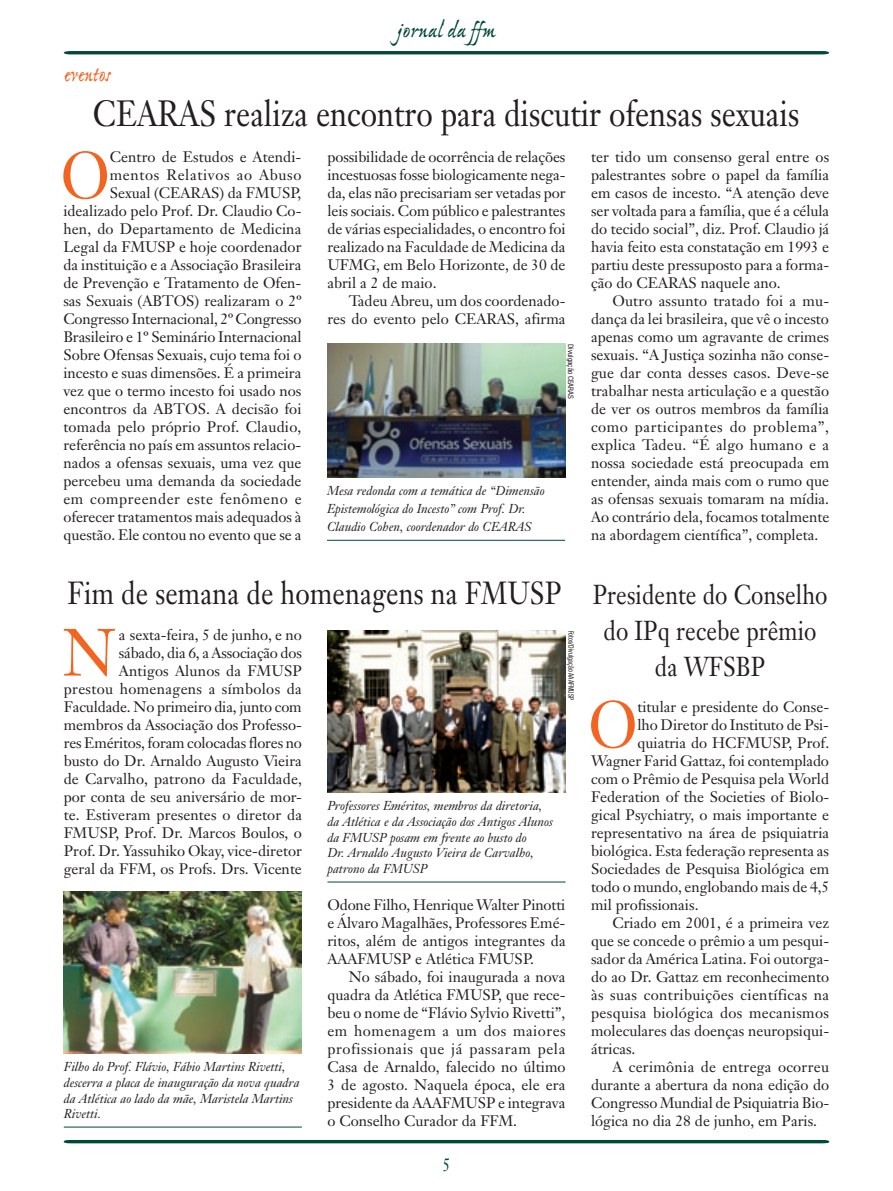
<style>
.page{position:relative;width:893px;height:1191px;background:#fff}
.page>*{position:absolute;margin:0;border:0;box-sizing:border-box;transform-origin:0 0}
.t1{font:65.55px "Janson Text";color:#f36421;scale:.9 1}
.t2{font:36px "Janson Text";color:#231f20;scale:.85 1}
.t3{font:31.5px "Janson Text";letter-spacing:.005em;color:#231f20;scale:.85 1}
.t4{font:27px/36px "Janson Text";letter-spacing:.005em;color:#231f20;text-align:center;scale:.85 1}
.t5{font:24px "Ex Ponto MM 450";letter-spacing:-.01em;color:#004839}
.t6{font:24px "Ex Ponto MM 450";color:#f36421;scale:.85 1}
.t7{font:18px "Janson Text";color:#004839;scale:.85 1}
.t8{font:15px/18px "Janson Text";color:#231f20;text-align:justify}
.t9{font:15px "Janson Text";letter-spacing:.025em;color:#231f20}
.t10{font:15px "Janson Text";letter-spacing:.02em;color:#231f20}
.t11{font:italic 12.75px/15.8px "Janson Text";color:#231f20}
.t12{font:condensed 7.5px "Helvetica Neue";letter-spacing:.01em;color:#231f20;scale:.85 1}
.t13{font:condensed 7.5px "Helvetica Neue";letter-spacing:.01em;color:#231f20}
</style>
<div class="page">
<svg style="left:63px;top:1139px;width:767px;height:5px"></svg>
<svg style="left:64px;top:51px;width:765px;height:3px;background:#034a3b"></svg>
<img style="left:327px;top:630px;width:239px;height:162px">
<hr style="left:327px;top:881px;width:239px;height:1px;background:#004839">
<img style="left:64px;top:891px;width:238px;height:162px">
<hr style="left:64px;top:1126px;width:238px;height:1px;background:#004839">
<img style="left:327px;top:344px;width:238px;height:133px">
<hr style="left:327px;top:540px;width:238px;height:1px;background:#004839">
<h3 class="t6" style="left:64px;top:62px;width:57px">eventos</h3>
<h3 class="t5" style="left:397px;top:18px;width:100px">jornal da ffm</h3>
<h2 class="t2" style="left:93px;top:91px;width:833px">CEARAS realiza encontro para discutir ofensas sexuais</h2>
<p class="t8" style="left:63px;top:148px;width:240px;text-align:right">Centro de Estudos e Atendi&shy;mentos Relativos ao Abuso<br>Sexual (CEARAS) da FMUSP, idealizado pelo Prof. Dr. Claudio Co&shy;hen, do Departamento de Medicina Legal da FMUSP e hoje coordenador da instituição e a Associação Brasileira de Prevenção e Tratamento de Ofen&shy;sas Sexuais (ABTOS) realizaram o 2º Congresso Internacional, 2º Congresso Brasileiro e 1º Seminário Internacional Sobre Ofensas Sexuais, cujo tema foi o incesto e suas dimensões. É a primeira vez que o termo incesto foi usado nos encontros da ABTOS. A decisão foi tomada pelo próprio Prof. Claudio, referência no país em assuntos relacio&shy;nados a ofensas sexuais, uma vez que percebeu uma demanda da sociedade em compreender este fenômeno e oferecer tratamentos mais adequados à questão. Ele contou no evento que se a</p>
<h1 class="t1" style="left:61px;top:134px;width:56px">O</h1>
<p class="t8" style="left:327px;top:148px;width:240px">possibilidade de ocorrência de relações incestuosas fosse biologicamente nega&shy;da, elas não precisariam ser vetadas por leis sociais. Com público e palestrantes de várias especialidades, o encontro foi realizado na Faculdade de Medicina da UFMG, em Belo Horizonte, de 30 de abril a 2 de maio.</p>
<p class="t8" style="left:327px;top:292px;width:240px;text-align:right">Tadeu Abreu, um dos coordenado&shy;res do evento pelo CEARAS, afirma</p>
<p class="t13" style="left:575px;top:344px;width:56px;rotate:90deg">Divulgação CEARAS</p>
<p class="t11" style="left:327px;top:482px;width:219px;line-height:18px">Mesa redonda com a temática de “Dimensão<br>Epistemológica do Incesto” com Prof. Dr.<br>Claudio Cohen, coordenador do CEARAS</p>
<h3 class="t3" style="left:68px;top:572px;width:583px">Fim de semana de homenagens na FMUSP</h3>
<p class="t8" style="left:64px;top:625px;width:240px;text-align:right">a sexta-feira, 5 de junho, e no<br>sábado, dia 6, a Associação dos<br>Antigos Alunos da FMUSP<br>prestou homenagens a símbolos da Faculdade. No primeiro dia, junto com membros da Associação dos Professo&shy;res Eméritos, foram colocadas flores no busto do Dr. Arnaldo Augusto Vieira de Carvalho, patrono da Faculdade, por conta de seu aniversário de mor&shy;te. Estiveram presentes o diretor da FMUSP, Prof. Dr. Marcos Boulos, o Prof. Dr. Yassuhiko Okay, vice-diretor geral da FFM, os Profs. Drs. Vicente</p>
<p class="t12" style="left:576px;top:630px;width:83px;rotate:90deg">Fotos/Divulgação AAAFMUSP</p>
<h1 class="t1" style="left:63px;top:611px;width:58px">N</h1>
<p class="t11" style="left:327px;top:798px;width:227px">Professores Eméritos, membros da diretoria, da Atlética e da Associação dos Antigos Alunos da FMUSP posam em frente ao busto do<br>Dr. Arnaldo Augusto Vieira de Carvalho, patrono da FMUSP</p>
<p class="t11" style="left:64px;top:1058px;width:237px">Filho do Prof. Flávio, Fábio Martins Rivetti, descerra a placa de inauguração da nova quadra da Atlética ao lado da mãe, Maristela Martins Rivetti.</p>
<p class="t8" style="left:327px;top:895px;width:240px">Odone Filho, Henrique Walter Pinotti e Álvaro Magalhães, Professores Emé&shy;ritos, além de antigos integrantes da AAAFMUSP e Atlética FMUSP.</p>
<p class="t8" style="left:327px;top:967px;width:240px;text-indent:21px">No sábado, foi inaugurada a nova quadra da Atlética FMUSP, que rece&shy;beu o nome de “Flávio Sylvio Rivetti”, em homenagem a um dos maiores profissionais que já passaram pela Casa de Arnaldo, falecido no último 3 de agosto. Naquela época, ele era presidente da AAAFMUSP e integrava o Conselho Curador da FFM.</p>
<p class="t7" style="left:442px;top:1153px;width:11px">5</p>
<p class="t8" style="left:591px;top:148px;width:240px">ter tido um consenso geral entre os palestrantes sobre o papel da família em casos de incesto. “A atenção deve ser voltada para a família, que é a célula do tecido social”, diz. Prof. Claudio já havia feito esta constatação em 1993 e partiu deste pressuposto para a forma&shy;ção do CEARAS naquele ano.</p>
<p class="t8" style="left:591px;top:292px;width:240px;text-indent:21px">Outro assunto tratado foi a mu&shy;dança da lei brasileira, que vê o incesto apenas como um agravante de crimes sexuais. “A Justiça sozinha não conse&shy;gue dar conta desses casos. Deve-se trabalhar nesta articulação e a questão de ver os outros membros da família como participantes do problema”, explica Tadeu. “É algo humano e a nossa sociedade está preocupada em entender, ainda mais com o rumo que as ofensas sexuais tomaram na mídia.<br>Ao contrário dela, focamos totalmente na abordagem científica”, completa.</p>
<h3 class="t4" style="left:593px;top:576px;width:278px">Presidente do Conselho do IPq recebe prêmio da WFSBP</h3>
<h1 class="t1" style="left:588px;top:683px;width:56px">O</h1>
<p class="t8" style="left:637px;top:697px;width:193px">titular e presidente do Conse-</p>
<p class="t8" style="left:637px;top:715px;width:193px">lho Diretor do Instituto de Psi-</p>
<p class="t8" style="left:637px;top:733px;width:193px">quiatria do HCFMUSP, Prof.</p>
<p class="t8" style="left:591px;top:751px;width:239px">Wagner Farid Gattaz, foi contemplado</p>
<p class="t8" style="left:591px;top:769px;width:240px">com o Prêmio de Pesquisa pela World</p>
<p class="t8" style="left:591px;top:787px;width:240px">Federation of the Societies of Biolo-</p>
<p class="t8" style="left:591px;top:805px;width:240px">gical Psychiatry, o mais importante e</p>
<p class="t8" style="left:591px;top:823px;width:240px">representativo na área de psiquiatria</p>
<p class="t8" style="left:591px;top:841px;width:239px">biológica. Esta federação representa as</p>
<p class="t8" style="left:591px;top:859px;width:240px">Sociedades de Pesquisa Biológica em</p>
<p class="t8" style="left:591px;top:877px;width:240px">todo o mundo, englobando mais de 4,5</p>
<p class="t8" style="left:591px;top:895px;width:109px">mil profissionais.</p>
<p class="t8" style="left:612px;top:913px;width:218px">Criado em 2001, é a primeira vez</p>
<p class="t8" style="left:591px;top:931px;width:240px">que se concede o prêmio a um pesqui-</p>
<p class="t8" style="left:591px;top:949px;width:240px">sador da América Latina. Foi outorga-</p>
<p class="t8" style="left:591px;top:967px;width:240px">do ao Dr. Gattaz em reconhecimento</p>
<p class="t9" style="left:591px;top:985px;width:240px">às suas contribuições científicas na</p>
<p class="t9" style="left:591px;top:1003px;width:239px">pesquisa biológica dos mecanismos</p>
<p class="t8" style="left:591px;top:1021px;width:240px">moleculares das doenças neuropsiqui-</p>
<p class="t8" style="left:591px;top:1039px;width:46px">átricas.</p>
<p class="t10" style="left:612px;top:1057px;width:218px">A cerimônia de entrega ocorreu</p>
<p class="t8" style="left:591px;top:1075px;width:240px">durante a abertura da nona edição do</p>
<p class="t8" style="left:591px;top:1093px;width:240px">Congresso Mundial de Psiquiatria Bio-</p>
<p class="t8" style="left:591px;top:1111px;width:228px">lógica no dia 28 de junho, em Paris.</p>
</div>
